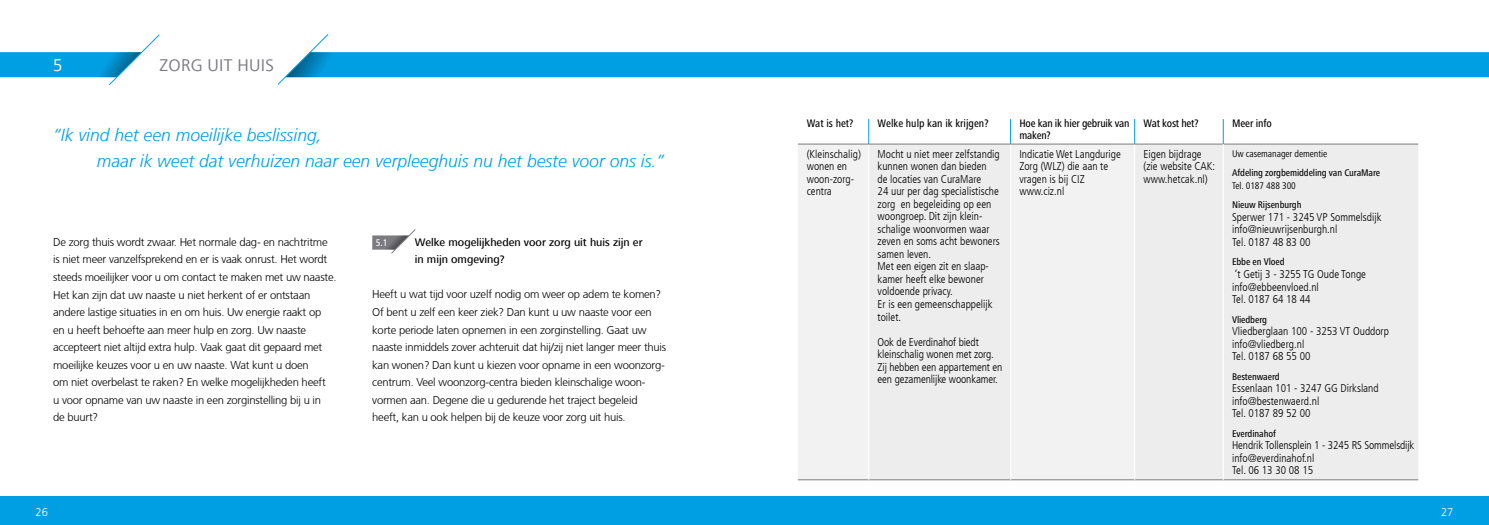
<style>
.page{position:relative;width:1489px;height:525px;background:#fff}
.page>*{position:absolute;margin:0;border:0;box-sizing:border-box;transform-origin:0 0}
.t1{font:italic 300 17.5px/26.2px "Frutiger LT";color:#009fe3}
.t2{font:17.5px "Frutiger Next LT";letter-spacing:.015em;color:#7c7b81}
.t3{font:17.5px "Frutiger Next LT";color:#fff}
.t4{font:300 11.25px/17.5px "Frutiger CE";letter-spacing:-.02em;color:#000}
.t5{font:300 condensed 11.25px/12.5px "Frutiger LT";color:#000}
.t6{font:500 condensed 11.25px/11.6px "Frutiger Next LT";letter-spacing:-.015em;color:#000}
.t7{font:500 11.25px/17.5px "Frutiger Next LT";color:#000}
.t8{font:300 11.25px "Frutiger CE";color:#fff}
.t9{font:500 condensed 10px "Frutiger Next LT";letter-spacing:-.01em;color:#000}
.t10{font:condensed 10px "Frutiger Next LT";letter-spacing:-.01em;color:#000}
.t11{font:500 condensed 10px "Frutiger Next LT";color:#fff}
</style>
<div class="page">
<div style="left:0;top:496px;width:1488px;height:28px;background:#009fe3"></div>
<svg style="left:372px;top:229px;width:44px;height:25px"></svg>
<svg style="left:0;top:34px;width:160px;height:52px"></svg>
<svg style="left:277px;top:34px;width:1211px;height:51px"></svg>
<div style="left:798px;top:145px;width:70px;height:334px;background:#f2f2f2"></div>
<div style="left:869px;top:145px;width:549px;height:334px;background:#ededed"></div>
<svg style="left:868px;top:119px;width:1px;height:25px"></svg>
<svg style="left:1010px;top:119px;width:1px;height:25px"></svg>
<svg style="left:1134px;top:119px;width:1px;height:25px"></svg>
<svg style="left:1222px;top:119px;width:1px;height:25px"></svg>
<hr style="left:797px;top:479px;width:71px;height:1px;background:#7c7b81">
<hr style="left:868px;top:479px;width:142px;height:1px;background:#7c7b81">
<hr style="left:1010px;top:479px;width:124px;height:1px;background:#7c7b81">
<hr style="left:1134px;top:479px;width:89px;height:1px;background:#7c7b81">
<hr style="left:1223px;top:479px;width:195px;height:1px;background:#7c7b81">
<hr style="left:1009px;top:144px;width:2px;height:335px;background:#fff">
<hr style="left:1133px;top:144px;width:2px;height:335px;background:#fff">
<hr style="left:797px;top:144px;width:71px;height:1px;background:#7c7b81">
<hr style="left:868px;top:144px;width:142px;height:1px;background:#7c7b81">
<hr style="left:1010px;top:144px;width:124px;height:1px;background:#7c7b81">
<hr style="left:1134px;top:144px;width:89px;height:1px;background:#7c7b81">
<hr style="left:1223px;top:144px;width:195px;height:1px;background:#7c7b81">
<hr style="left:1222px;top:144px;width:1px;height:335px;background:#fff">
<h1 class="t3" style="left:53px;top:55px;width:11px">5</h1>
<h1 class="t2" style="left:160px;top:55px;width:116px">ZORG UIT HUIS</h1>
<h1 class="t1" style="left:97px;top:122px;width:568px;text-indent:-44px">“Ik vind het een moeilijke beslissing,<br>maar ik weet dat verhuizen naar een verpleeghuis nu het beste voor ons is.”</h1>
<p class="t4" style="left:53px;top:233px;width:285px">De zorg thuis wordt zwaar. Het normale dag- en nachtritme is niet meer vanzelfsprekend en er is vaak onrust. Het wordt steeds moeilijker voor u om contact te maken met uw naaste.<br>Het kan zijn dat uw naaste u niet herkent of er ontstaan andere lastige situaties in en om huis. Uw energie raakt op<br>en u heeft behoefte aan meer hulp en zorg. Uw naaste accepteert niet altijd extra hulp. Vaak gaat dit gepaard met moeilijke keuzes voor u en uw naaste. Wat kunt u doen<br>om niet overbelast te raken? En welke mogelijkheden heeft<br>u voor opname van uw naaste in een zorginstelling bij u in<br>de buurt?</p>
<p class="t11" style="left:376px;top:237px;width:13px">5.1</p>
<p class="t7" style="left:415px;top:233px;width:229px">Welke mogelijkheden voor zorg uit huis zijn er in mijn omgeving?</p>
<p class="t4" style="left:372px;top:285px;width:295px">Heeft u wat tijd voor uzelf nodig om weer op adem te komen?<br>Of bent u zelf een keer ziek? Dan kunt u uw naaste voor een korte periode laten opnemen in een zorginstelling. Gaat uw naaste inmiddels zover achteruit dat hij/zij niet langer meer thuis kan wonen? Dan kunt u kiezen voor opname in een woonzorg&shy;centrum. Veel woonzorg-centra bieden kleinschalige woon&shy;vormen aan. Degene die u gedurende het traject begeleid heeft, kan u ook helpen bij de keuze voor zorg uit huis.</p>
<p class="t6" style="left:806px;top:118px;width:48px">Wat is het?</p>
<p class="t6" style="left:877px;top:118px;width:112px">Welke hulp kan ik krijgen?</p>
<p class="t6" style="left:1019px;top:118px;width:112px">Hoe kan ik hier gebruik van maken?</p>
<p class="t6" style="left:1143px;top:118px;width:57px">Wat kost het?</p>
<p class="t6" style="left:1231px;top:118px;width:41px">Meer info</p>
<p class="t5" style="left:806px;top:148px;width:56px">(Kleinschalig) wonen en woon-zorg&shy;centra</p>
<p class="t5" style="left:877px;top:148px;width:124px">Mocht u niet meer zelfstandig kunnen wonen dan bieden<br>de locaties van CuraMare<br>24 uur per dag specialistische zorg en begeleiding op een woongroep. Dit zijn klein&shy;schalige woonvormen waar zeven en soms acht bewoners samen leven.<br>Met een eigen zit en slaap&shy;kamer heeft elke bewoner voldoende privacy.<br>Er is een gemeenschappelijk toilet.</p>
<p class="t5" style="left:877px;top:335px;width:126px">Ook de Everdinahof biedt kleinschalig wonen met zorg.<br>Zij hebben een appartement en een gezamenlijke woonkamer.</p>
<p class="t5" style="left:1019px;top:148px;width:103px">Indicatie Wet Langdurige<br>Zorg (WLZ) die aan te vragen is bij CIZ www.ciz.nl</p>
<p class="t5" style="left:1143px;top:148px;width:73px">Eigen bijdrage (zie website CAK: www.hetcak.nl)</p>
<p class="t10" style="left:1231px;top:148px;width:97px">Uw casemanager dementie</p>
<p class="t9" style="left:1231px;top:167px;width:150px">Afdeling zorgbemiddeling van CuraMare</p>
<p class="t10" style="left:1231px;top:180px;width:65px">Tel. 0187 488 300</p>
<p class="t9" style="left:1231px;top:199px;width:71px">Nieuw Rijsenburgh</p>
<p class="t5" style="left:1231px;top:211px;width:151px">Sperwer 171 - 3245 VP Sommelsdijk info@nieuwrijsenburgh.nl<br>Tel. 0187 48 83 00</p>
<p class="t9" style="left:1231px;top:256px;width:54px">Ebbe en Vloed</p>
<p class="t5" style="left:1231px;top:268px;width:135px">’t Getij 3 - 3255 TG Oude Tonge info@ebbeenvloed.nl<br>Tel. 0187 64 18 44</p>
<p class="t9" style="left:1231px;top:313px;width:36px">Vliedberg</p>
<p class="t5" style="left:1231px;top:325px;width:158px">Vliedberglaan 100 - 3253 VT Ouddorp info@vliedberg.nl<br>Tel. 0187 68 55 00</p>
<p class="t9" style="left:1231px;top:371px;width:49px">Bestenwaerd</p>
<p class="t5" style="left:1231px;top:382px;width:148px">Essenlaan 101 - 3247 GG Dirksland info@bestenwaerd.nl<br>Tel. 0187 89 52 00</p>
<p class="t9" style="left:1231px;top:428px;width:45px">Everdinahof</p>
<p class="t5" style="left:1231px;top:439px;width:184px">Hendrik Tollensplein 1 - 3245 RS Sommelsdijk info@everdinahof.nl<br>Tel. 06 13 30 08 15</p>
<p class="t8" style="left:35px;top:505px;width:14px">26</p>
<p class="t8" style="left:1440px;top:505px;width:14px">27</p>
</div>
